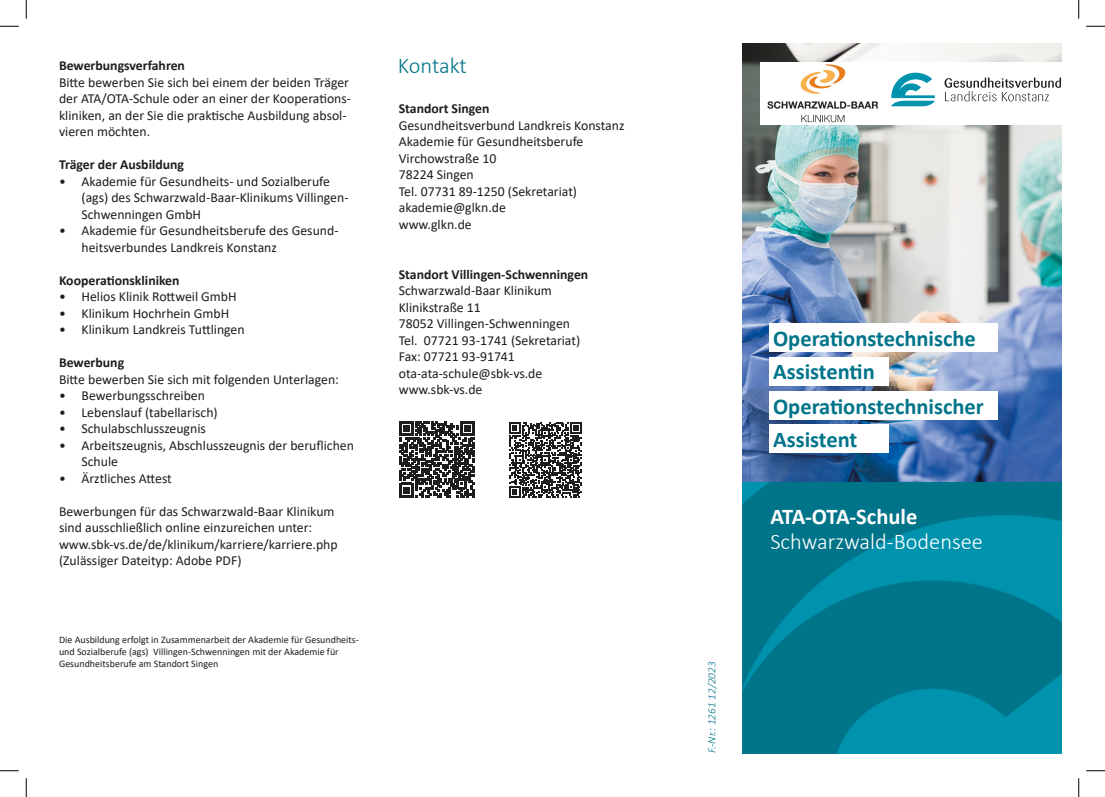
<style>
.page{position:relative;width:1105px;height:797px;background:#fff}
.page>*{position:absolute;margin:0;border:0;box-sizing:border-box;transform-origin:0 0}
.t1{font:700 22.5px/32.8px "Calibri";color:#007489}
.t2{font:300 22.5px "Calibri";color:#fff}
.t3{font:700 22.5px "Calibri";color:#fff}
.t4{font:300 22.5px "Calibri";letter-spacing:-.01em;color:#007489}
.t5{font:13.75px/16.5px "Calibri";color:#1d1d1b}
.t6{font:700 13.75px "Calibri";color:#1d1d1b}
.t7{font:italic 300 11.25px "Calibri";color:#007489}
.t8{font:10px/12px "Calibri";color:#1d1d1b}
</style>
<div class="page">
<img style="left:742px;top:44px;width:319px;height:438px">
<div style="left:760px;top:62px;width:319px;height:63px;background:#fff"></div>
<img style="left:742px;top:482px;width:319px;height:271px">
<div style="left:769px;top:391px;width:229px;height:29px;background:#fff"></div>
<div style="left:769px;top:424px;width:120px;height:28px;background:#fff"></div>
<svg style="left:399px;top:421px;width:76px;height:76px"></svg>
<svg style="left:509px;top:422px;width:73px;height:75px"></svg>
<div style="left:769px;top:323px;width:229px;height:28px;background:#fff"></div>
<div style="left:769px;top:357px;width:120px;height:28px;background:#fff"></div>
<img style="left:767px;top:64px;width:111px;height:59px">
<svg style="left:891px;top:72px;width:44px;height:34px"></svg>
<svg style="left:944px;top:78px;width:117px;height:23px"></svg>
<svg style="left:0;top:25px;width:19px;height:2px"></svg>
<svg style="left:1086px;top:25px;width:19px;height:2px"></svg>
<svg style="left:0;top:770px;width:19px;height:1px"></svg>
<svg style="left:1086px;top:770px;width:19px;height:1px"></svg>
<svg style="left:25px;top:0;width:2px;height:19px"></svg>
<svg style="left:25px;top:778px;width:2px;height:19px"></svg>
<svg style="left:1078px;top:0;width:1px;height:19px"></svg>
<svg style="left:1078px;top:778px;width:1px;height:19px"></svg>
<p class="t6" style="left:59px;top:56px;width:127px">Bewerbungsverfahren</p>
<p class="t5" style="left:59px;top:73px;width:294px">Bitte bewerben Sie sich bei einem der beiden Träger der ATA/OTA-Schule oder an einer der Kooperations&shy;kliniken, an der Sie die praktische Ausbildung absol&shy;vieren möchten.</p>
<p class="t6" style="left:59px;top:155px;width:127px">Träger der Ausbildung</p>
<p class="t5" style="left:82px;top:172px;width:269px;text-indent:-22px">• Akademie für Gesundheits- und Sozialberufe (ags) des Schwarzwald-Baar-Klinikums Villingen-<br>Schwenningen GmbH</p>
<p class="t5" style="left:82px;top:222px;width:259px;text-indent:-22px">• Akademie für Gesundheitsberufe des Gesund&shy;heitsverbundes Landkreis Konstanz</p>
<p class="t6" style="left:59px;top:270px;width:122px">Kooperationskliniken</p>
<p class="t5" style="left:59px;top:288px;width:179px">• Helios Klinik Rottweil GmbH</p>
<p class="t5" style="left:59px;top:304px;width:172px">• Klinikum Hochrhein GmbH</p>
<p class="t5" style="left:59px;top:321px;width:187px">• Klinikum Landkreis Tuttlingen</p>
<p class="t6" style="left:59px;top:353px;width:67px">Bewerbung</p>
<p class="t5" style="left:59px;top:370px;width:281px">Bitte bewerben Sie sich mit folgenden Unterlagen:</p>
<p class="t5" style="left:59px;top:387px;width:147px">• Bewerbungsschreiben</p>
<p class="t5" style="left:59px;top:403px;width:160px">• Lebenslauf (tabellarisch)</p>
<p class="t5" style="left:59px;top:420px;width:148px">• Schulabschlusszeugnis</p>
<p class="t5" style="left:82px;top:436px;width:274px;text-indent:-22px">• Arbeitszeugnis, Abschlusszeugnis der beruflichen<br>Schule</p>
<p class="t5" style="left:59px;top:469px;width:114px">• Ärztliches Attest</p>
<p class="t5" style="left:59px;top:502px;width:280px">Bewerbungen für das Schwarzwald-Baar Klinikum sind ausschließlich online einzureichen unter: www.sbk-vs.de/de/klinikum/karriere/karriere.php (Zulässiger Dateityp: Adobe PDF)</p>
<p class="t8" style="left:59px;top:633px;width:301px">Die Ausbildung erfolgt in Zusammenarbeit der Akademie für Gesundheits&shy;und Sozialberufe (ags) Villingen-Schwenningen mit der Akademie für<br>Gesundheitsberufe am Standort Singen</p>
<h1 class="t4" style="left:398px;top:51px;width:70px">Kontakt</h1>
<p class="t6" style="left:399px;top:99px;width:92px">Standort Singen</p>
<p class="t5" style="left:399px;top:117px;width:227px">Gesundheitsverbund Landkreis Konstanz<br>Akademie für Gesundheitsberufe<br>Virchowstraße 10<br>78224 Singen<br>Tel. 07731 89-1250 (Sekretariat) akademie@glkn.de<br>www.glkn.de</p>
<p class="t6" style="left:399px;top:264px;width:191px">Standort Villingen-Schwenningen</p>
<p class="t5" style="left:399px;top:282px;width:183px">Schwarzwald-Baar Klinikum<br>Klinikstraße 11<br>78052 Villingen-Schwenningen<br>Tel. 07721 93-1741 (Sekretariat)<br>Fax: 07721 93-91741 ota-ata-schule@sbk-vs.de www.sbk-vs.de</p>
<p class="t7" style="left:705px;top:753px;width:93px;rotate:-90deg">F.-Nr.: 1261 12/2023</p>
<h1 class="t1" style="left:773px;top:321px;width:204px;line-height:33.8px">Operationstechnische<br>Assistentin</h1>
<h1 class="t1" style="left:773px;top:390px;width:212px">Operationstechnischer<br>Assistent</h1>
<h1 class="t3" style="left:770px;top:501px;width:148px">ATA-OTA-Schule</h1>
<h1 class="t2" style="left:770px;top:528px;width:214px">Schwarzwald-Bodensee</h1>
</div>
